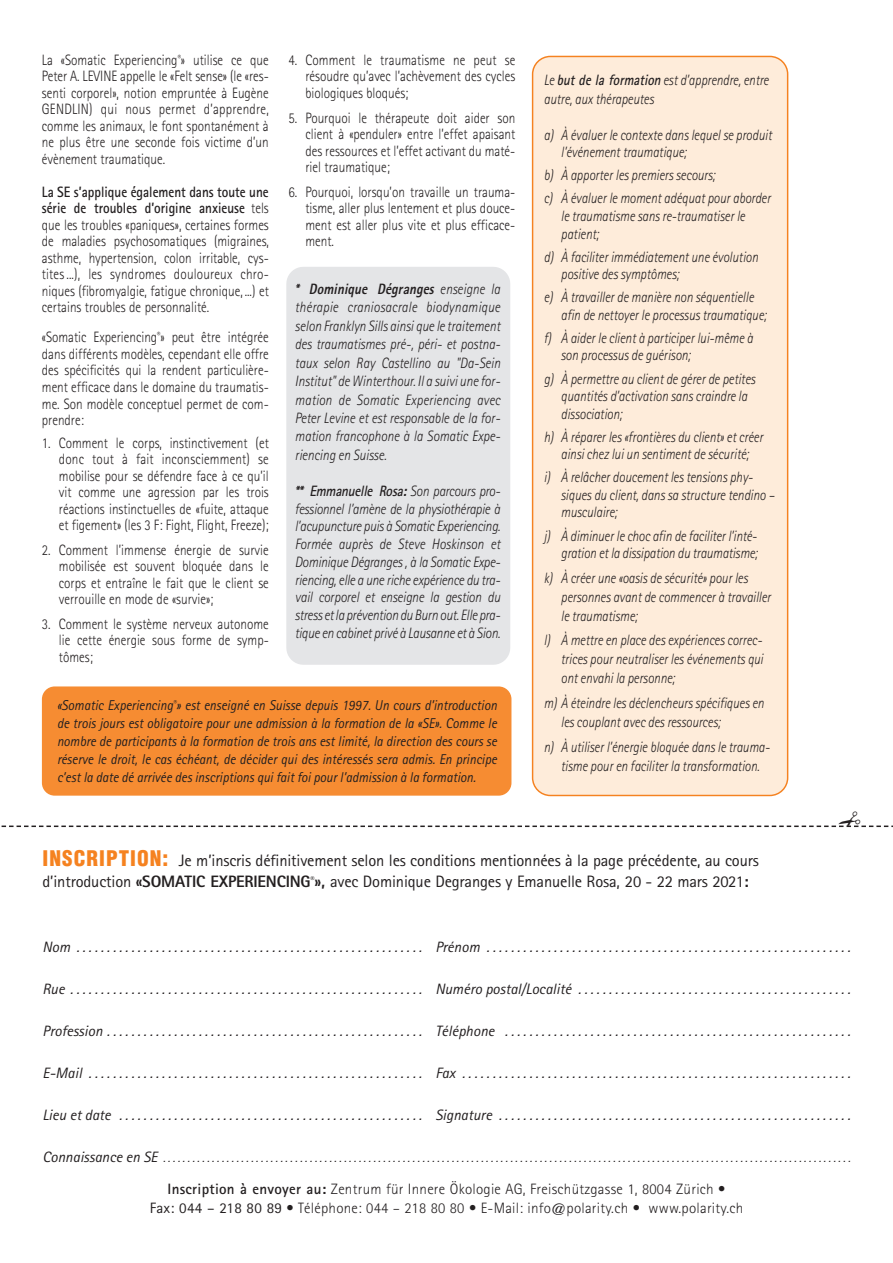
<style>
.page{position:relative;width:893px;height:1263px;background:#fff}
.page>*{position:absolute;margin:0;border:0;box-sizing:border-box;transform-origin:0 0}
.t1{font:16.5px/21px "Rotis Sans Serif";letter-spacing:-.01em;color:#231f20}
.t2{font:300 15px/16.5px "Rotis Sans Serif";color:#231f20;text-align:justify;scale:.88 1}
.t3{font:italic 300 15px/17.5px "Rotis Sans Serif";color:#231f20;scale:.86 1}
.t4{font:italic 15px "Rotis Sans Serif";color:#231f20}
.t5{font:italic 300 15px/18.5px "Rotis Sans Serif";color:#231f20;text-align:justify;scale:.88 1}
.t6{font:300 15px/19.5px "Rotis Sans Serif";color:#231f20;text-align:center}
.t7{font:italic 14.25px/18px "Rotis Sans Serif";color:#231f20;text-align:justify;scale:.92 1}
.t8{font:italic 12px "Rotis Sans Serif";color:#231f20}
.s1{font-weight:700}
.s2{font-weight:800}
.s3{font-family:"Helvetica";font-weight:900;font-stretch:condensed;font-size:21px;color:#f58220}
.s4{font-size:15px}
.s5{font-weight:400}
</style>
<div class="page">
<div style="left:286px;top:267px;width:224px;height:398px;background:#e4e5e7"></div>
<div style="left:532px;top:56px;width:256px;height:740px;background:#feecda"></div>
<div style="left:42px;top:686px;width:469px;height:110px;background:#f68c32;border-radius:13px"></div>
<svg style="left:1px;top:825px;width:892px;height:3px"></svg>
<p class="t2" style="left:42px;top:53px;width:259px">La «Somatic Experiencing<sup>®</sup>» utilise ce que Peter A. LEVINE appelle le «Felt sense» (le «res&shy;senti corporel», notion empruntée à Eugène GENDLIN) qui nous permet d’apprendre, comme les animaux, le font spontanément à ne plus être une seconde fois victime d’un évènement traumatique.</p>
<p class="t2" style="left:42px;top:185px;width:259px"><span class="s1">La SE s’applique également dans toute une série de troubles d’origine anxieuse</span> tels que les troubles «paniques», certaines formes de maladies psychosomatiques (migraines, asthme, hypertension, colon irritable, cys&shy;tites...), les syndromes douloureux chro&shy;niques (fibromyalgie, fatigue chronique, ...) et certains troubles de personnalité.</p>
<p class="t2" style="left:42px;top:331px;width:259px">«Somatic Experiencing<sup>®</sup>» peut être intégrée dans différents modèles, cependant elle offre des spécificités qui la rendent particulière&shy;ment efficace dans le domaine du traumatis&shy;me. Son modèle conceptuel permet de com&shy;prendre:</p>
<p class="t2" style="left:59px;top:436px;width:240px;text-indent:-17px">1. Comment le corps, instinctivement (et donc tout à fait inconsciemment) se mobilise pour se défendre face à ce qu’il vit comme une agression par les trois réactions instinctuelles de «fuite, attaque et figement» (les 3 F: Fight, Flight, Freeze);</p>
<p class="t2" style="left:59px;top:543px;width:240px;text-indent:-17px">2. Comment l’immense énergie de survie mobilisée est souvent bloquée dans le corps et entraîne le fait que le client se verrouille en mode de «survie»;</p>
<p class="t2" style="left:59px;top:617px;width:240px;text-indent:-17px">3. Comment le système nerveux autonome lie cette énergie sous forme de symp&shy;tômes;</p>
<p class="t2" style="left:305px;top:53px;width:240px;text-indent:-17px">4. Comment le traumatisme ne peut se résoudre qu’avec l’achèvement des cycles biologiques bloqués;</p>
<p class="t2" style="left:305px;top:111px;width:240px;text-indent:-17px">5. Pourquoi le thérapeute doit aider son client à «penduler» entre l’effet apaisant des ressources et l’effet activant du maté&shy;riel traumatique;</p>
<p class="t2" style="left:305px;top:185px;width:240px;text-indent:-17px">6. Pourquoi, lorsqu’on travaille un trauma&shy;tisme, aller plus lentement et plus douce&shy;ment est aller plus vite et plus efficace&shy;ment.</p>
<p class="t5" style="left:295px;top:281px;width:235px"><span class="s2">* Dominique Dégranges</span> ense ig n e la thérapie craniosacrale biodynamique selon Franklyn Sills ainsi que le traitement des traumatismes pré-, péri- et postna&shy;taux selon Ray Castellino au "Da-Sein Institut" de Winterthour. Il a suivi une for&shy;mation de Somatic Experiencing avec Peter Levine et est responsable de la for&shy;mation francophone à la Somatic Expe&shy;riencing en Suisse.</p>
<p class="t5" style="left:295px;top:484px;width:235px;line-height:17.7px;text-align:left"><span class="s2">**</span> <span class="s1">Emmanuelle Rosa:</span> Son parcours pro&shy;fessionnel l’amène de la physiothérapie à l’acupuncture puis à Somatic Experiencing.<br>Formée auprès de Steve Hoskinson et Dominique Dégranges , à la Somatic Expe&shy;riencing, elle a une riche expérience du tra&shy;vail corporel et enseigne la gestion du stress etla prévention duBurn out. Elle pra&shy;tique en cabinet privé à Lausanne et à Sion.</p>
<p class="t7" style="left:57px;top:697px;width:480px">«Somatic Experiencing<sup>®</sup>» est enseigné en Suisse depuis 1997. Un cours d’introduction de trois jours est obligatoire pour une admission à la formation de la «SE». Comme le nombre de participants à la formation de trois ans est limité, la direction des cours se réserve le droit, le cas échéant, de décider qui des intéressés sera admis. En principe c’est la date dé arrivée des inscriptions qui fait foi pour l’admission à la formation.</p>
<p class="t3" style="left:544px;top:72px;width:263px;line-height:18.6px">Le <span class="s1">but de la formation</span>est d’apprendre, entre autre, aux thérapeutes</p>
<p class="t3" style="left:561px;top:127px;width:247px;text-indent:-17px">a) À évaluer le contexte dans lequel se produit l’événement traumatique;</p>
<p class="t3" style="left:544px;top:165px;width:265px;line-height:23.1px">b) À apporter les premiers secours;<br>c) À évaluer le moment adéquat pour aborder</p>
<p class="t3" style="left:561px;top:209px;width:216px">le traumatisme sans re-traumatiser le patient;</p>
<p class="t3" style="left:561px;top:249px;width:231px;text-indent:-17px">d) À faciliter immédiatement une évolution positive des symptômes;</p>
<p class="t3" style="left:561px;top:290px;width:240px;text-indent:-17px">e) À travailler de manière non séquentielle afin de nettoyer le processus traumatique;</p>
<p class="t3" style="left:561px;top:331px;width:225px;text-indent:-17px">f) À aider le client à participer lui-même à son processus de guérison;</p>
<p class="t3" style="left:561px;top:371px;width:228px;text-indent:-17px">g) À permettre au client de gérer de petites quantités d’activation sans craindre la dissociation;</p>
<p class="t3" style="left:544px;top:429px;width:256px;text-align:center">h) À réparer les «frontières du client» et créer ainsi chez lui un sentiment de sécurité;</p>
<p class="t3" style="left:561px;top:470px;width:250px;text-indent:-17px">i) À relâcher doucement les tensions phy&shy;siques du client, dans sa structure tendino – musculaire;</p>
<p class="t3" style="left:544px;top:528px;width:250px;text-align:right">j) À diminuer le choc afin de faciliter l’inté&shy;gration et la dissipation du traumatisme;</p>
<p class="t3" style="left:561px;top:570px;width:246px;line-height:19px;text-indent:-17px">k) À créer une «oasis de sécurité» pour les personnes avant de commencer à travailler le traumatisme;</p>
<p class="t3" style="left:561px;top:632px;width:237px;line-height:19px;text-align:justify;text-indent:-17px">l) À mettre en place des expériences correc&shy;trices pour neutraliser les événements qui ont envahi la personne;</p>
<p class="t3" style="left:561px;top:695px;width:238px;line-height:19px;text-indent:-17px">m) À éteindre les déclencheurs spécifiques en les couplant avec des ressources;</p>
<p class="t3" style="left:544px;top:738px;width:264px;line-height:19px;text-align:center">n) À utiliser l’énergie bloquée dans le trauma&shy;tisme pour en faciliter la transformation.</p>
<p class="t1" style="left:43px;top:852px;width:718px"><span class="s3">INSCRIPTION:</span> Je m’inscris définitivement selon les conditions mentionnées à la page précédente, au cours d’introduction <span class="s2">«SOMATIC EXPERIENCING</span><sup>®</sup><span class="s2">»,</span> avec Dominique Degranges y Emanuelle Rosa, 20 - 22 mars 2021<span class="s2">:</span></p>
<p class="t4" style="left:43px;top:942px;width:809px">Nom . . . . . . . . . . . . . . . . . . . . . . . . . . . . . . . . . . . . . . . . . . . . . . . . . . . . . . . . . Prénom . . . . . . . . . . . . . . . . . . . . . . . . . . . . . . . . . . . . . . . . . . . . . . . . . . . . . . . . . . . .</p>
<p class="t4" style="left:43px;top:984px;width:809px">Rue . . . . . . . . . . . . . . . . . . . . . . . . . . . . . . . . . . . . . . . . . . . . . . . . . . . . . . . . . . Numéro postal/Localité . . . . . . . . . . . . . . . . . . . . . . . . . . . . . . . . . . . . . . . . . . . . .</p>
<p class="t4" style="left:43px;top:1026px;width:809px">Profession . . . . . . . . . . . . . . . . . . . . . . . . . . . . . . . . . . . . . . . . . . . . . . . . . . . . Téléphone . . . . . . . . . . . . . . . . . . . . . . . . . . . . . . . . . . . . . . . . . . . . . . . . . . . . . . . . .</p>
<p class="t4" style="left:43px;top:1068px;width:809px">E-Mail . . . . . . . . . . . . . . . . . . . . . . . . . . . . . . . . . . . . . . . . . . . . . . . . . . . . . . . Fax . . . . . . . . . . . . . . . . . . . . . . . . . . . . . . . . . . . . . . . . . . . . . . . . . . . . . . . . . . . . . . . .</p>
<p class="t4" style="left:43px;top:1110px;width:809px">Lieu et date . . . . . . . . . . . . . . . . . . . . . . . . . . . . . . . . . . . . . . . . . . . . . . . . . . Signature . . . . . . . . . . . . . . . . . . . . . . . . . . . . . . . . . . . . . . . . . . . . . . . . . . . . . . . . . .</p>
<p class="t8" style="left:43px;top:1154px;width:809px"><span class="s4">Connaissance en SE</span> . . . . . . . . . . . . . . . . . . . . . . . . . . . . . . . . . . . . . . . . . . . . . . . . . . . . . . . . . . . . . . . . . . . . . . . . . . . . . . . . . . . . . . . . . . . . . . . . . . . . . . . . . . . . . . . . . . . . . . . . . . . . . . . . . . . . . . . . . . . . .</p>
<p class="t6" style="left:150px;top:1180px;width:595px"><span class="s1">Inscription à envoyer au:</span> Zentrum für Innere Ökologie AG, Freischützgasse 1, 8004 Zürich •<br><span class="s5">Fax: 044 – 218 80 89</span> • Téléphone: 044 – 218 80 80 • E-Mail: info@polarity.ch • www.polarity.ch</p>
</div>
